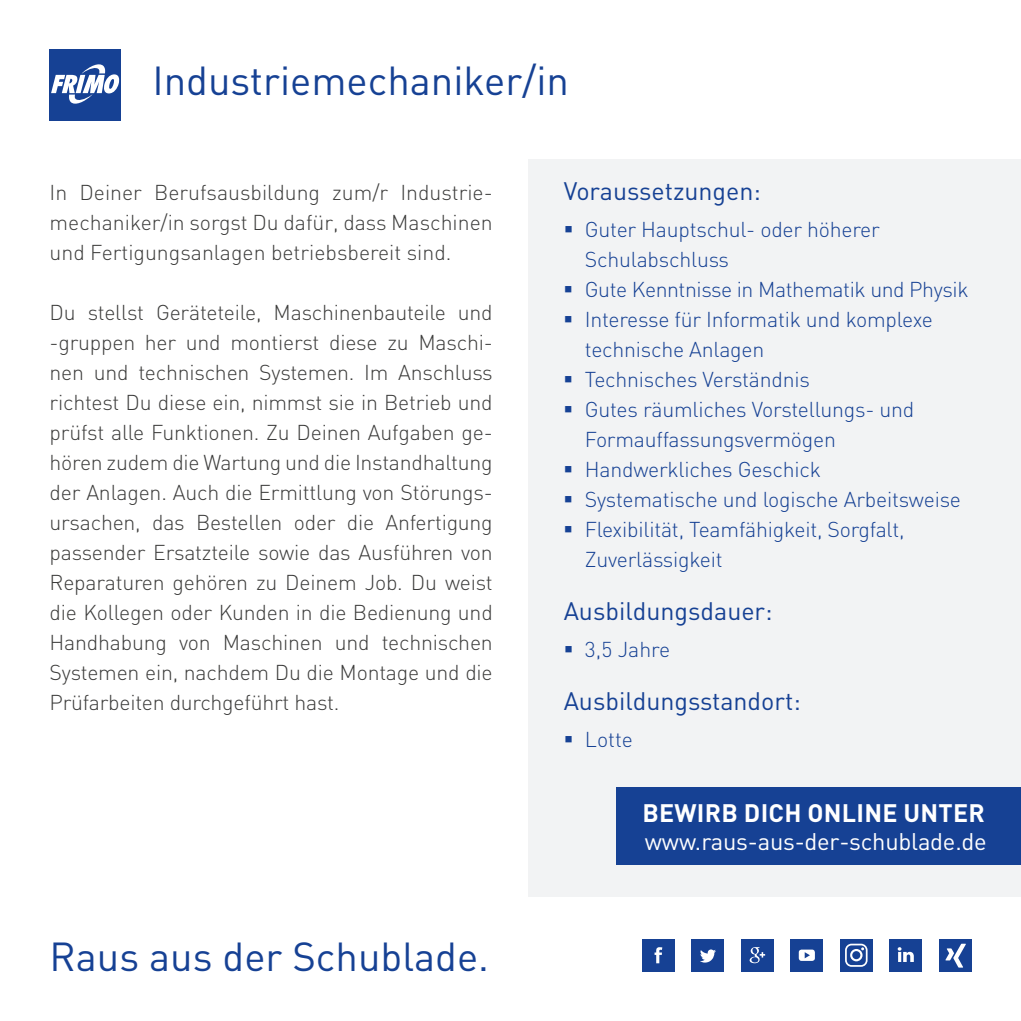
<style>
.page{position:relative;width:1021px;height:1021px;background:#fff}
.page>*{position:absolute;margin:0;border:0;box-sizing:border-box;transform-origin:0 0}
.t1{font:40px "DIN Pro";color:#164194}
.t2{font:25px "DIN Pro";color:#164194}
.t3{font:700 25px "DIN Pro";letter-spacing:.01em;color:#fff}
.t4{font:23.75px "DIN Pro";letter-spacing:-.01em;color:#fff}
.t5{font:300 21.25px/30px "DIN";letter-spacing:-.01em;color:#3c3c3b;text-align:justify}
.t6{font:300 21.25px/30px "DIN";letter-spacing:-.01em;color:#164194}
</style>
<div class="page">
<div style="left:528px;top:159px;width:492px;height:737px;background:#f2f3f4"></div>
<div style="left:50px;top:50px;width:71px;height:71px;background:#164194"></div>
<svg style="left:51px;top:64px;width:69px;height:40px"></svg>
<div style="left:617px;top:788px;width:403px;height:77px;background:#164194"></div>
<div style="left:642px;top:939px;width:32px;height:32px;background:#164194"></div>
<svg style="left:654px;top:947px;width:8px;height:16px"></svg>
<div style="left:691px;top:939px;width:33px;height:32px;background:#164194"></div>
<svg style="left:700px;top:949px;width:16px;height:13px"></svg>
<div style="left:741px;top:939px;width:32px;height:32px;background:#164194"></div>
<svg style="left:749px;top:947px;width:16px;height:16px"></svg>
<div style="left:790px;top:939px;width:33px;height:32px;background:#164194"></div>
<svg style="left:798px;top:949px;width:16px;height:11px"></svg>
<div style="left:889px;top:939px;width:32px;height:32px;background:#164194"></div>
<svg style="left:897px;top:947px;width:16px;height:14px"></svg>
<div style="left:840px;top:939px;width:32px;height:32px;background:#164194"></div>
<svg style="left:845px;top:943px;width:22px;height:23px"></svg>
<div style="left:939px;top:939px;width:32px;height:32px;background:#164194"></div>
<svg style="left:945px;top:943px;width:20px;height:24px"></svg>
<h1 class="t1" style="left:152px;top:53px;width:418px">Industriemechaniker/in</h1>
<p class="t5" style="left:50px;top:177px;width:444px">In Deiner Berufsausbildung zum/r Industrie&shy;mechaniker/in sorgst Du dafür, dass Maschinen und Fertigungsanlagen betriebsbereit sind.</p>
<p class="t5" style="left:50px;top:297px;width:444px">Du stellst Geräteteile, Maschinenbauteile und -gruppen her und montierst diese zu Maschi&shy;nen und technischen Systemen. Im Anschluss richtest Du diese ein, nimmst sie in Betrieb und prüfst alle Funktionen. Zu Deinen Aufgaben ge&shy;hören zudem die Wartung und die Instandhaltung der Anlagen. Auch die Ermittlung von Störungs&shy;ursachen, das Bestellen oder die Anfertigung passender Ersatzteile sowie das Ausführen von Reparaturen gehören zu Deinem Job. Du weist die Kollegen oder Kunden in die Bedienung und Handhabung von Maschinen und technischen Systemen ein, nachdem Du die Montage und die Prüfarbeiten durchgeführt hast.</p>
<h1 class="t1" style="left:50px;top:929px;width:441px">Raus aus der Schublade.</h1>
<p class="t2" style="left:563px;top:174px;width:199px">Voraussetzungen:</p>
<p class="t6" style="left:584px;top:214px;width:385px">Guter Hauptschul- oder höherer<br>Schulabschluss<br>Gute Kenntnisse in Mathematik und Physik<br>Interesse für Informatik und komplexe technische Anlagen<br>Technisches Verständnis<br>Gutes räumliches Vorstellungs- und<br>Formauffassungsvermögen<br>Handwerkliches Geschick<br>Systematische und logische Arbeitsweise<br>Flexibilität, Teamfähigkeit, Sorgfalt,<br>Zuverlässigkeit</p>
<p class="t2" style="left:563px;top:594px;width:210px">Ausbildungsdauer:</p>
<p class="t6" style="left:585px;top:634px;width:87px">3,5 Jahre</p>
<p class="t2" style="left:563px;top:684px;width:238px">Ausbildungsstandort:</p>
<p class="t6" style="left:585px;top:724px;width:50px">Lotte</p>
<p class="t3" style="left:642px;top:796px;width:344px">BEWIRB DICH ONLINE UNTER</p>
<p class="t4" style="left:644px;top:825px;width:343px">www.raus-aus-der-schublade.de</p>
</div>
